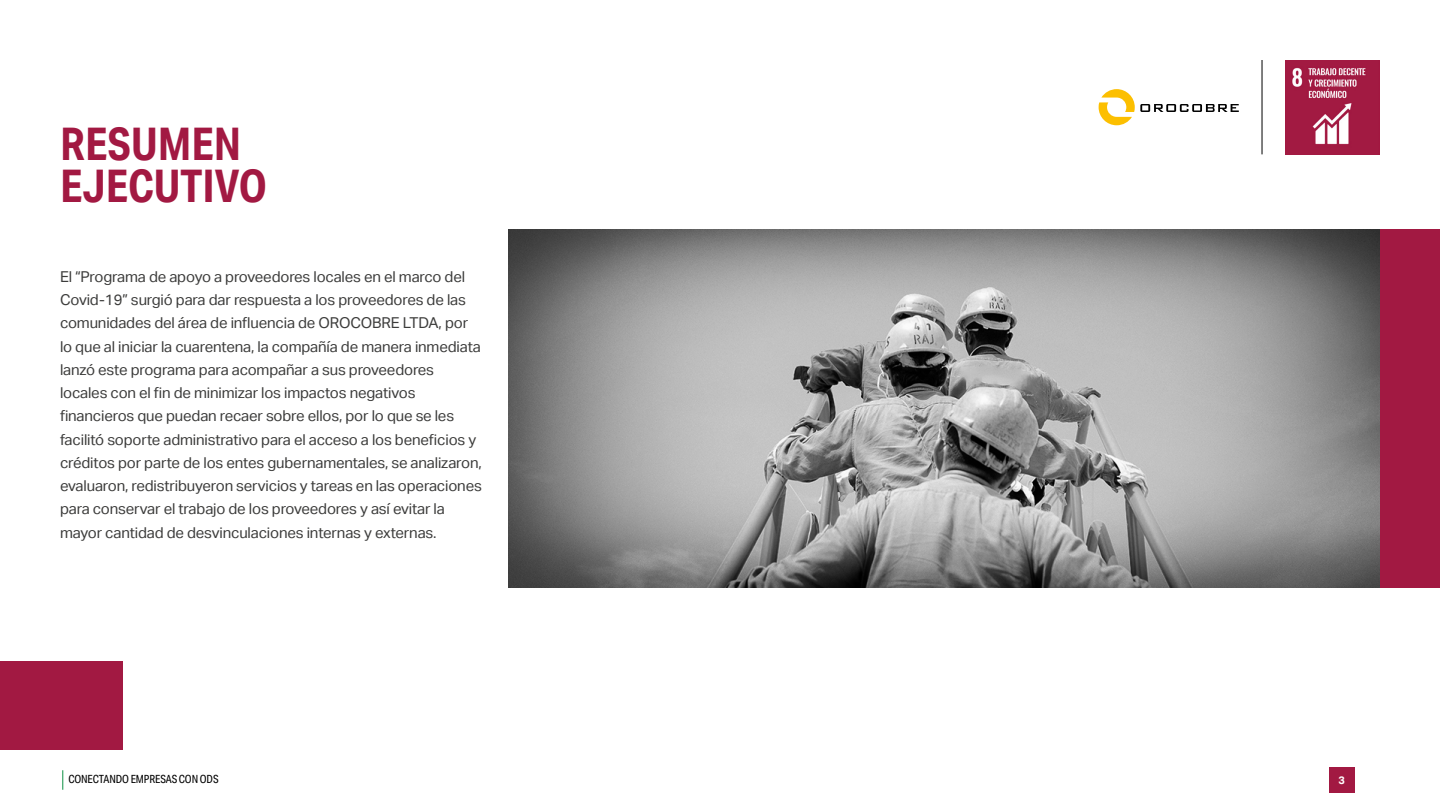
<style>
.page{position:relative;width:1440px;height:810px;background:#fff}
.page>*{position:absolute;margin:0;border:0;box-sizing:border-box;transform-origin:0 0}
.t1{font:700 45px/42.8px "Aktiv Grotesk Cd";color:#a21942}
.t2{font:15px/23.2px "Aktiv Grotesk";letter-spacing:-.01em;color:#3c3c3b}
.t3{font:11.25px "Aktiv Grotesk Cd";letter-spacing:-.01em;color:#000}
.t4{font:700 10.88px "Aktiv Grotesk";color:#fff}
</style>
<div class="page">
<svg style="left:62px;top:770px;width:1px;height:20px"></svg>
<div style="left:1329px;top:767px;width:25px;height:26px;background:#a21942"></div>
<img style="left:1285px;top:60px;width:95px;height:95px">
<hr style="left:1262px;top:60px;width:1px;height:94px;background:#000">
<svg style="left:1099px;top:89px;width:140px;height:36px"></svg>
<img style="left:508px;top:229px;width:872px;height:359px">
<div style="left:0;top:661px;width:123px;height:89px;background:#a21942"></div>
<div style="left:1380px;top:229px;width:60px;height:359px;background:#a21942"></div>
<p class="t1" style="left:60px;top:122px;width:209px">RESUMEN<br>EJECUTIVO</p>
<p class="t2" style="left:60px;top:265px;width:423px">El “Programa de apoyo a proveedores locales en el marco del Covid-19” surgió para dar respuesta a los proveedores de las comunidades del área de influencia de OROCOBRE LTDA, por lo que al iniciar la cuarentena, la compañía de manera inmediata lanzó este programa para acompañar a sus proveedores locales con el fin de minimizar los impactos negativos financieros que puedan recaer sobre ellos, por lo que se les facilitó soporte administrativo para el acceso a los beneficios y créditos por parte de los entes gubernamentales, se analizaron, evaluaron, redistribuyeron servicios y tareas en las operaciones para conservar el trabajo de los proveedores y así evitar la mayor cantidad de desvinculaciones internas y externas.</p>
<p class="t3" style="left:68px;top:773px;width:152px">CONECTANDO EMPRESAS CON ODS</p>
<p class="t4" style="left:1338px;top:774px;width:8px">3</p>
</div>
